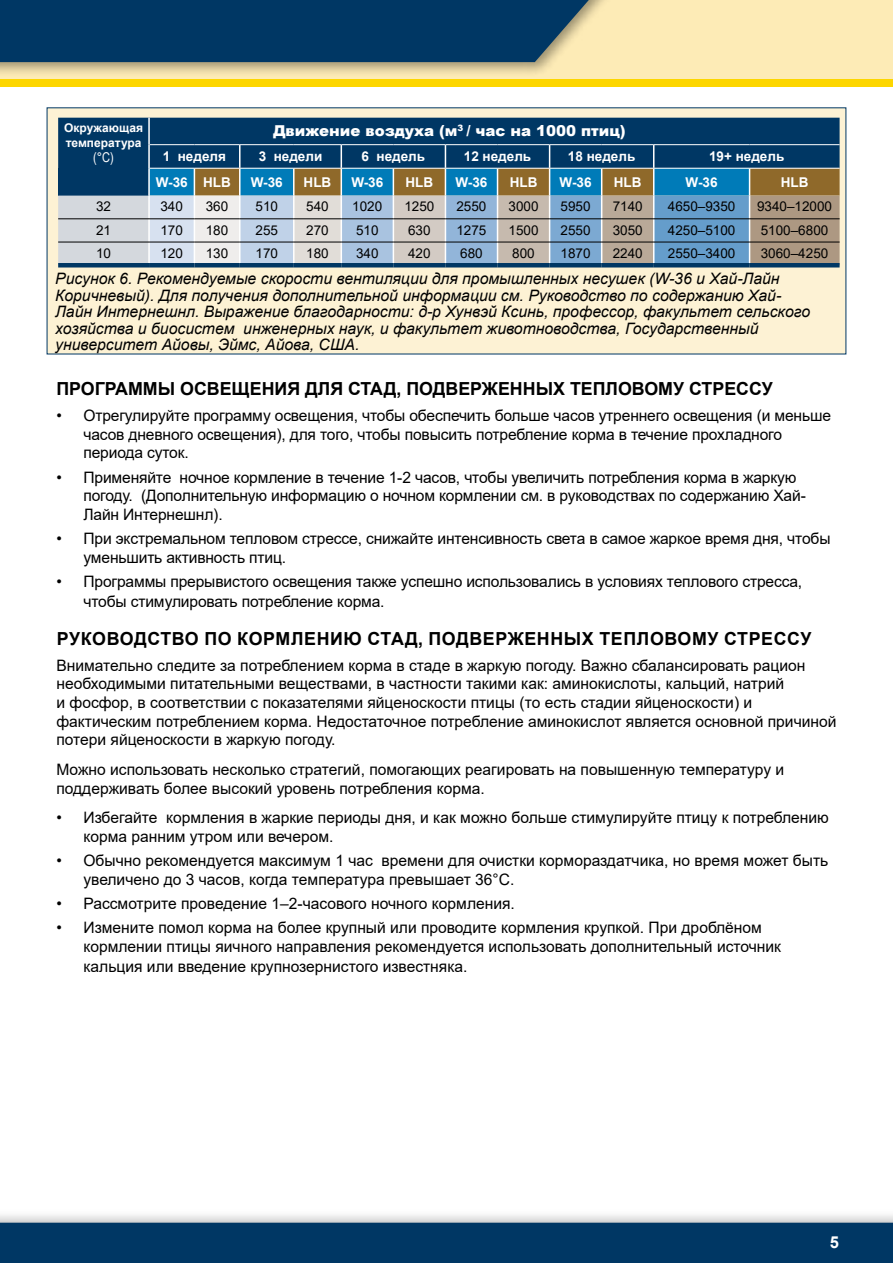
<style>
.page{position:relative;width:893px;height:1263px;background:#fff}
.page>*{position:absolute;margin:0;border:0;box-sizing:border-box;transform-origin:0 0}
.t1{font:700 18px "Arial";letter-spacing:.035em;color:#000}
.t2{font:700 18px "Arial";letter-spacing:.01em;color:#000}
.t3{font:700 16.5px "Arial";color:#fff}
.t4{font:15.75px/18.8px "Arial";color:#000}
.t5{font:italic 15.75px/16.5px "Arial";color:#000}
.t6{font:900 15px "Arial";color:#fff}
.t7{font:13.5px "Arial";color:#000}
.t8{font:700 13.5px "Arial";color:#fff}
.t9{font:13.5px "Arial Narrow";color:#fff}
.t10{font:700 12px/15px "Arial";color:#fff}
</style>
<div class="page">
<div style="left:0;top:1209px;width:893px;height:54px;background:#000;opacity:.4"></div>
<div style="left:0;top:1223px;width:893px;height:40px;background:#003764"></div>
<div style="left:0;top:0;width:893px;height:84px;background:#fdebb6"></div>
<div style="left:0;top:79px;width:893px;height:8px;background:#fdd600"></div>
<div style="left:0;top:0;width:614px;height:77px;background:#000;opacity:.4"></div>
<div style="left:0;top:0;width:600px;height:62px;background:#003764"></div>
<div style="left:47px;top:107px;width:799px;height:247px;background:#fdf2d4"></div>
<svg style="left:58px;top:118px;width:782px;height:145px;background:#5f7f94"></svg>
<hr style="left:150px;top:144px;width:44px;height:1px;background:#fff">
<hr style="left:194px;top:144px;width:46px;height:1px;background:#fff">
<hr style="left:240px;top:144px;width:54px;height:1px;background:#fff">
<hr style="left:294px;top:144px;width:47px;height:1px;background:#fff">
<hr style="left:341px;top:144px;width:52px;height:1px;background:#fff">
<hr style="left:393px;top:144px;width:52px;height:1px;background:#fff">
<hr style="left:445px;top:144px;width:52px;height:1px;background:#fff">
<hr style="left:497px;top:144px;width:53px;height:1px;background:#fff">
<hr style="left:550px;top:144px;width:52px;height:1px;background:#fff">
<hr style="left:602px;top:144px;width:52px;height:1px;background:#fff">
<hr style="left:654px;top:144px;width:96px;height:1px;background:#fff">
<hr style="left:750px;top:144px;width:90px;height:1px;background:#fff">
<hr style="left:150px;top:168px;width:44px;height:1px;background:#fff">
<hr style="left:194px;top:168px;width:46px;height:1px;background:#fff">
<hr style="left:240px;top:168px;width:54px;height:1px;background:#fff">
<hr style="left:294px;top:168px;width:47px;height:1px;background:#fff">
<hr style="left:341px;top:168px;width:52px;height:1px;background:#fff">
<hr style="left:393px;top:168px;width:52px;height:1px;background:#fff">
<hr style="left:445px;top:168px;width:52px;height:1px;background:#fff">
<hr style="left:497px;top:168px;width:53px;height:1px;background:#fff">
<hr style="left:550px;top:168px;width:52px;height:1px;background:#fff">
<hr style="left:602px;top:168px;width:52px;height:1px;background:#fff">
<hr style="left:654px;top:168px;width:96px;height:1px;background:#fff">
<hr style="left:750px;top:168px;width:90px;height:1px;background:#fff">
<hr style="left:58px;top:263px;width:91px;height:4px;background:#003764">
<hr style="left:149px;top:263px;width:45px;height:4px;background:#003764">
<hr style="left:194px;top:263px;width:46px;height:4px;background:#003764">
<hr style="left:240px;top:263px;width:54px;height:4px;background:#003764">
<hr style="left:294px;top:263px;width:47px;height:4px;background:#003764">
<hr style="left:341px;top:263px;width:52px;height:4px;background:#003764">
<hr style="left:393px;top:263px;width:52px;height:4px;background:#003764">
<hr style="left:445px;top:263px;width:52px;height:4px;background:#003764">
<hr style="left:497px;top:263px;width:53px;height:4px;background:#003764">
<hr style="left:550px;top:263px;width:52px;height:4px;background:#003764">
<hr style="left:602px;top:263px;width:52px;height:4px;background:#003764">
<hr style="left:654px;top:263px;width:96px;height:4px;background:#003764">
<hr style="left:750px;top:263px;width:90px;height:4px;background:#003764">
<p class="t10" style="left:64px;top:121px;width:80px">Окружающая температура</p>
<p class="t9" style="left:93px;top:148px;width:22px">(°C)</p>
<p class="t6" style="left:273px;top:120px;width:354px">Движение воздуха (м<sup>3</sup> / час на 1000 птиц)</p>
<p class="t8" style="left:163px;top:147px;width:65px">1 неделя</p>
<p class="t8" style="left:259px;top:147px;width:65px">3 недели</p>
<p class="t8" style="left:362px;top:147px;width:65px">6 недель</p>
<p class="t8" style="left:464px;top:147px;width:69px">12 недель</p>
<p class="t8" style="left:568px;top:147px;width:69px">18 недель</p>
<p class="t8" style="left:709px;top:147px;width:77px">19+ недель</p>
<p class="t8" style="left:156px;top:173px;width:77px">W-36 HLB</p>
<p class="t8" style="left:251px;top:173px;width:33px">W-36</p>
<p class="t8" style="left:304px;top:173px;width:29px">HLB</p>
<p class="t8" style="left:351px;top:173px;width:33px">W-36</p>
<p class="t8" style="left:406px;top:173px;width:29px">HLB</p>
<p class="t8" style="left:455px;top:173px;width:33px">W-36</p>
<p class="t8" style="left:510px;top:173px;width:29px">HLB</p>
<p class="t8" style="left:560px;top:173px;width:33px">W-36</p>
<p class="t8" style="left:614px;top:173px;width:29px">HLB</p>
<p class="t8" style="left:686px;top:173px;width:33px">W-36</p>
<p class="t8" style="left:781px;top:173px;width:29px">HLB</p>
<p class="t7" style="left:96px;top:197px;width:17px">32</p>
<p class="t7" style="left:160px;top:197px;width:24px">340</p>
<p class="t7" style="left:206px;top:197px;width:24px">360</p>
<p class="t7" style="left:255px;top:197px;width:24px">510</p>
<p class="t7" style="left:306px;top:197px;width:24px">540</p>
<p class="t7" style="left:352px;top:197px;width:32px">1020</p>
<p class="t7" style="left:404px;top:197px;width:32px">1250</p>
<p class="t7" style="left:456px;top:197px;width:32px">2550</p>
<p class="t7" style="left:508px;top:197px;width:32px">3000</p>
<p class="t7" style="left:561px;top:197px;width:32px">5950</p>
<p class="t7" style="left:613px;top:197px;width:32px">7140</p>
<p class="t7" style="left:668px;top:197px;width:69px">4650–9350</p>
<p class="t7" style="left:757px;top:197px;width:77px">9340–12000</p>
<p class="t7" style="left:96px;top:221px;width:17px">21</p>
<p class="t7" style="left:160px;top:221px;width:24px">170</p>
<p class="t7" style="left:206px;top:221px;width:24px">180</p>
<p class="t7" style="left:255px;top:221px;width:24px">255</p>
<p class="t7" style="left:306px;top:221px;width:24px">270</p>
<p class="t7" style="left:356px;top:221px;width:24px">510</p>
<p class="t7" style="left:408px;top:221px;width:24px">630</p>
<p class="t7" style="left:456px;top:221px;width:32px">1275</p>
<p class="t7" style="left:508px;top:221px;width:32px">1500</p>
<p class="t7" style="left:561px;top:221px;width:32px">2550</p>
<p class="t7" style="left:613px;top:221px;width:32px">3050</p>
<p class="t7" style="left:668px;top:221px;width:69px">4250–5100</p>
<p class="t7" style="left:761px;top:221px;width:69px">5100–6800</p>
<p class="t7" style="left:96px;top:244px;width:17px">10</p>
<p class="t7" style="left:160px;top:244px;width:24px">120</p>
<p class="t7" style="left:206px;top:244px;width:24px">130</p>
<p class="t7" style="left:255px;top:244px;width:24px">170</p>
<p class="t7" style="left:306px;top:244px;width:24px">180</p>
<p class="t7" style="left:356px;top:244px;width:24px">340</p>
<p class="t7" style="left:408px;top:244px;width:24px">420</p>
<p class="t7" style="left:460px;top:244px;width:24px">680</p>
<p class="t7" style="left:512px;top:244px;width:24px">800</p>
<p class="t7" style="left:561px;top:244px;width:32px">1870</p>
<p class="t7" style="left:613px;top:244px;width:32px">2240</p>
<p class="t7" style="left:668px;top:244px;width:69px">2550–3400</p>
<p class="t7" style="left:761px;top:244px;width:69px">3060–4250</p>
<p class="t5" style="left:55px;top:270px;width:756px">Рисунок 6. Рекомендуемые скорости вентиляции для промышленных несушек (W-36 и Хай-Лайн Коричневый). Для получения дополнительной информации см. Руководство по содержанию Хай-Лайн Интернешнл. Выражение благодарности: д-р Хунвэй Ксинь, профессор, факультет сельского хозяйства и биосистем инженерных наук, и факультет животноводства, Государственный университет Айовы, Эймс, Айова, США.</p>
<p class="t2" style="left:56px;top:376px;width:718px">ПРОГРАММЫ ОСВЕЩЕНИЯ ДЛЯ СТАД, ПОДВЕРЖЕННЫХ ТЕПЛОВОМУ СТРЕССУ</p>
<p class="t4" style="left:83px;top:406px;width:749px;text-indent:-27px">• Отрегулируйте программу освещения, чтобы обеспечить больше часов утреннего освещения (и меньше часов дневного освещения), для того, чтобы повысить потребление корма в течение прохладного периода суток.</p>
<p class="t4" style="left:83px;top:467px;width:724px;text-indent:-27px">• Применяйте ночное кормление в течение 1-2 часов, чтобы увеличить потребления корма в жаркую погоду. (Дополнительную информацию о ночном кормлении см. в руководствах по содержанию Хай-<br>Лайн Интернешнл).</p>
<p class="t4" style="left:83px;top:529px;width:749px;text-indent:-27px">• При экстремальном тепловом стрессе, снижайте интенсивность света в самое жаркое время дня, чтобы уменьшить активность птиц.</p>
<p class="t4" style="left:83px;top:572px;width:720px;line-height:19.5px;text-indent:-27px">• Программы прерывистого освещения также успешно использовались в условиях теплового стресса, чтобы стимулировать потребление корма.</p>
<p class="t1" style="left:57px;top:626px;width:756px">РУКОВОДСТВО ПО КОРМЛЕНИЮ СТАД, ПОДВЕРЖЕННЫХ ТЕПЛОВОМУ СТРЕССУ</p>
<p class="t4" style="left:56px;top:655px;width:781px">Внимательно следите за потреблением корма в стаде в жаркую погоду. Важно сбалансировать рацион необходимыми питательными веществами, в частности такими как: аминокислоты, кальций, натрий<br>и фосфор, в соответствии с показателями яйценоскости птицы (то есть стадии яйценоскости) и фактическим потреблением корма. Недостаточное потребление аминокислот является основной причиной потери яйценоскости в жаркую погоду.</p>
<p class="t4" style="left:56px;top:760px;width:729px">Можно использовать несколько стратегий, помогающих реагировать на повышенную температуру и поддерживать более высокий уровень потребления корма.</p>
<p class="t4" style="left:83px;top:808px;width:747px;text-indent:-27px">• Избегайте кормления в жаркие периоды дня, и как можно больше стимулируйте птицу к потреблению корма ранним утром или вечером.</p>
<p class="t4" style="left:83px;top:851px;width:746px;text-indent:-27px">• Обычно рекомендуется максимум 1 час времени для очистки кормораздатчика, но время может быть увеличено до 3 часов, когда температура превышает 36°C.</p>
<p class="t4" style="left:56px;top:894px;width:460px">• Рассмотрите проведение 1–2-часового ночного кормления.</p>
<p class="t4" style="left:83px;top:918px;width:699px;text-indent:-27px">• Измените помол корма на более крупный или проводите кормления крупкой. При дроблёном кормлении птицы яичного направления рекомендуется использовать дополнительный источник кальция или введение крупнозернистого известняка.</p>
<p class="t3" style="left:830px;top:1230px;width:11px">5</p>
</div>
